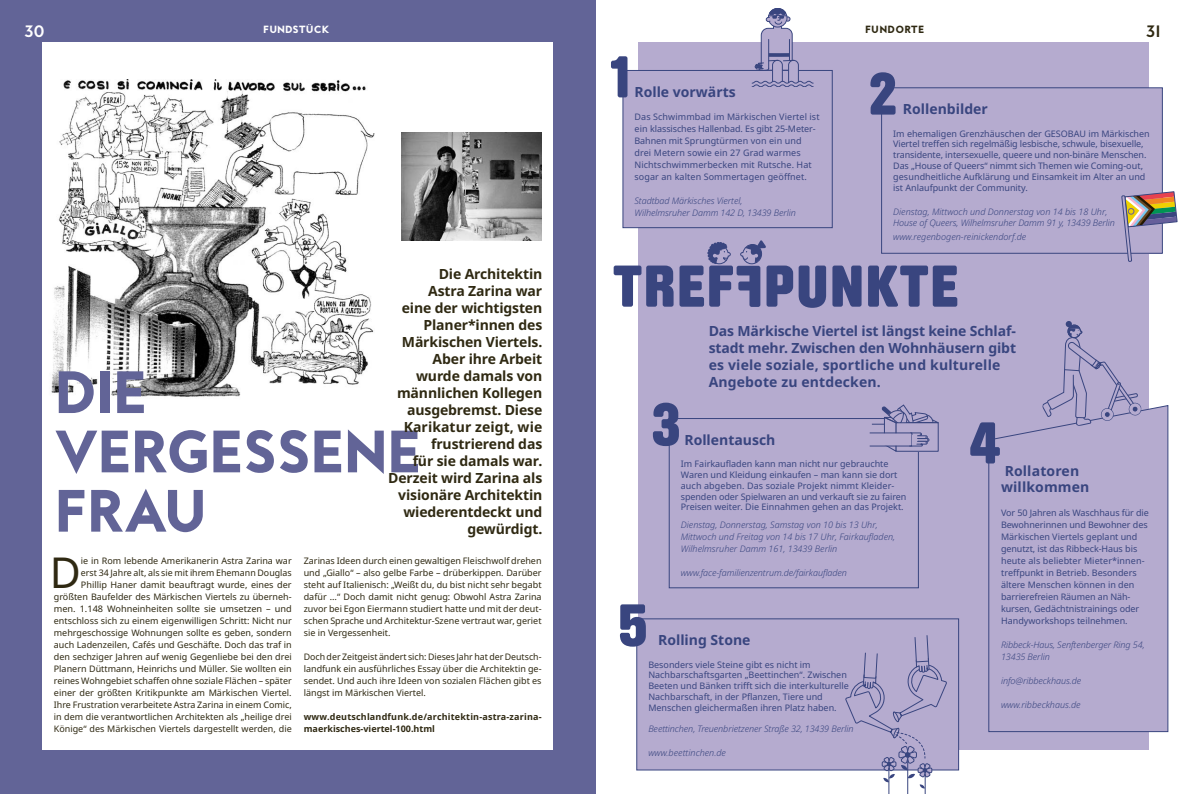
<style>
.page{position:relative;width:1191px;height:794px;background:#fff}
.page>*{position:absolute;margin:0;border:0;box-sizing:border-box;transform-origin:0 0}
.h1_Fundorte{font:900 58px "Brauer LL";letter-spacing:.03em;color:#39457f}
.h2_Fundorte{font:900 58px "Brauer LL";color:#39457f}
.h1_Fundstücke{font:800 54.1px/59.3px "MB Empire";letter-spacing:-.04em;color:#626497}
.t1{font:42.6px "Noto Sans";color:#2f2912}
.t2{font:700 15px "MB Empire";color:#fff}
.t3{font:700 15px "MB Empire";color:#2f2912}
.t4{font:700 14px/17px "Noto Sans";letter-spacing:-.01em;color:#2f2912;text-align:right}
.h2_Fundorte-2{font:700 14px/17px "Noto Sans";color:#39457f}
.t5{font:800 9.5px "MB Empire";color:#fff}
.t6{font:800 9.5px "MB Empire";letter-spacing:.02em;color:#2f2912}
.t7{font:9px/12px "Noto Sans";color:#2f2912;text-align:justify}
.p7_Fundorte{font:italic 300 9px/12px "Noto Sans";color:#39457f}
.p5_Fundorte{font:9px/10.8px "Noto Sans";letter-spacing:-.01em;color:#39457f}
.p2_Fundorte{font:9px/12px "Noto Sans";letter-spacing:-.01em;color:#39457f}
.p_Fundorte{font:9px/10.8px "Noto Sans";color:#39457f}
.p4_Fundorte{font:9px/12px "Noto Sans";letter-spacing:.01em;color:#39457f}
.p3_Fundorte{font:9px/10.8px "Noto Sans";color:#39457f}
.t8{font:700 9px/12px "Noto Sans";letter-spacing:.02em;color:#2f2912}
.p6_Fundorte{font:italic 300 9px/12px "Noto Sans";letter-spacing:-.01em;color:#39457f}
.s1{color:#b5abcf}
</style>
<div class="page">
<div style="left:0;top:0;width:595px;height:794px;background:#626497"></div>
<div style="left:43px;top:43px;width:510px;height:707px;background:#fff"></div>
<img style="left:51px;top:80px;width:324px;height:317px">
<img style="left:401px;top:132px;width:140px;height:108px">
<div style="left:638px;top:43px;width:510px;height:707px;background:#b5abcf"></div>
<svg style="left:988px;top:405px;width:180px;height:327px"></svg>
<div style="left:623px;top:70px;width:209px;height:158px;background:#b5abcf"></div>
<div style="left:622px;top:70px;width:210px;height:158px;border:1px solid #39457f"></div>
<div style="left:881px;top:88px;width:281px;height:165px;background:#b5abcf"></div>
<div style="left:669px;top:418px;width:249px;height:170px;border:1px solid #39457f"></div>
<div style="left:637px;top:619px;width:321px;height:151px;background:#b5abcf"></div>
<div style="left:636px;top:618px;width:323px;height:152px;border:1px solid #39457f"></div>
<svg style="left:752px;top:8px;width:61px;height:79px"></svg>
<hr style="left:768px;top:54px;width:21px;height:2px;background:#39457f">
<svg style="left:1121px;top:191px;width:56px;height:71px"></svg>
<div style="left:1065px;top:321px;width:7px;height:6px;background:#39457f;border-radius:50%"></div>
<svg style="left:1041px;top:324px;width:101px;height:102px"></svg>
<svg style="left:869px;top:405px;width:69px;height:46px"></svg>
<svg style="left:845px;top:635px;width:102px;height:159px"></svg>
<svg style="left:707px;top:242px;width:23px;height:22px"></svg>
<svg style="left:736px;top:240px;width:30px;height:67px"></svg>
<p class="t5" style="left:263px;top:23px;width:68px">FUNDSTÜCK</p>
<p class="t6" style="left:865px;top:23px;width:61px">FUNDORTE</p>
<h3 class="t2" style="left:24px;top:22px;width:23px">30</h3>
<h3 class="t3" style="left:1145px;top:22px;width:16px">31</h3>
<p class="t4" style="left:388px;top:266px;width:156px">Die Architektin<br>Astra Zarina war<br>eine der wichtigsten<br>Planer*innen des<br>Märkischen Viertels.<br>Aber ihre Arbeit wurde damals von männlichen Kollegen ausgebremst. Diese<br>Karikatur zeigt, wie frustrierend das<br>für sie damals war.<br>Derzeit wird Zarina als visionäre Architektin wiederentdeckt und gewürdigt.</p>
<h1 class="h1_Fundstücke" style="left:54px;top:362px;width:370px">DIE<br>VERGESSENE<br>FRAU</h1>
<p class="t7" style="left:54px;top:555px;width:239px;text-align:right">ie in Rom lebende Amerikanerin Astra Zarina war<br>erst 34 Jahre alt, als sie mit ihrem Ehemann Douglas Phillip Haner damit beauftragt wurde, eines der größten Baufelder des Märkischen Viertels zu überneh&shy;men. 1.148 Wohneinheiten sollte sie umsetzen – und entschloss sich zu einem eigenwilligen Schritt: Nicht nur mehrgeschossige Wohnungen sollte es geben, sondern auch Ladenzeilen, Cafés und Geschäfte. Doch das traf in den sechziger Jahren auf wenig Gegenliebe bei den drei Planern Düttmann, Heinrichs und Müller. Sie wollten ein reines Wohngebiet schaffen ohne soziale Flächen – später einer der größten Kritikpunkte am Märkischen Viertel.<br>Ihre Frustration verarbeitete Astra Zarina in einem Comic, in dem die verantwortlichen Architekten als „heilige drei Könige“ des Märkischen Viertels dargestellt werden, die</p>
<p class="t7" style="left:304px;top:555px;width:239px">Zarinas Ideen durch einen gewaltigen Fleischwolf drehen und „Giallo“ – also gelbe Farbe – drüberkippen. Darüber steht auf Italienisch: „Weißt du, du bist nicht sehr begabt dafür …“ Doch damit nicht genug: Obwohl Astra Zarina zuvor bei Egon Eiermann studiert hatte und mit der deut&shy;schen Sprache und Architektur-Szene vertraut war, geriet sie in Vergessenheit.</p>
<p class="t1" style="left:50px;top:543px;width:33px">D</p>
<p class="t7" style="left:304px;top:651px;width:239px">Doch der Zeitgeist ändert sich: Dieses Jahr hat der Deutsch&shy;landfunk ein ausführliches Essay über die Architektin ge&shy;sendet. Und auch ihre Ideen von sozialen Flächen gibt es längst im Märkischen Viertel.</p>
<p class="t8" style="left:304px;top:711px;width:239px">www.deutschlandfunk.de/architektin-astra-zarina&shy;maerkisches-viertel-100.html</p>
<h2 class="h2_Fundorte" style="left:610px;top:34px;width:22px">1</h2>
<h2 class="h2_Fundorte-2" style="left:634px;top:84px;width:103px">Rolle vorwärts</h2>
<p class="p4_Fundorte" style="left:634px;top:111px;width:186px">Das Schwimmbad im Märkischen Viertel ist ein klassisches Hallenbad. Es gibt 25-Meter-Bahnen mit Sprungtürmen von ein und drei Metern sowie ein 27 Grad warmes Nichtschwimmerbecken mit Rutsche. Hat sogar an kalten Sommertagen geöffnet.</p>
<p class="p6_Fundorte" style="left:634px;top:195px;width:163px">Stadtbad Märkisches Viertel,<br>Wilhelmsruher Damm 142 D, 13439 Berlin</p>
<h2 class="h2_Fundorte" style="left:869px;top:51px;width:30px">2</h2>
<h2 class="h2_Fundorte-2" style="left:903px;top:101px;width:86px">Rollenbilder</h2>
<p class="p5_Fundorte" style="left:893px;top:128px;width:258px">Im ehemaligen Grenzhäuschen der GESOBAU im Märkischen Viertel treffen sich regelmäßig lesbische, schwule, bisexuelle, transidente, intersexuelle, queere und non-binäre Menschen.<br>Das „House of Queers“ nimmt sich Themen wie Coming-out, gesundheitliche Aufklärung und Einsamkeit im Alter an und ist Anlaufpunkt der Community.</p>
<p class="p7_Fundorte" style="left:893px;top:206px;width:223px;line-height:10.8px">Dienstag, Mittwoch und Donnerstag von 14 bis 18 Uhr,<br>House of Queers, Wilhelmsruher Damm 91 y, 13439 Berlin</p>
<p class="p7_Fundorte" style="left:893px;top:231px;width:135px">www.regenbogen-reinickendorf.de</p>
<h1 class="h1_Fundorte" style="left:613px;top:243px;width:347px">TREF<span class="s1">F</span>PUNKTE</h1>
<p class="h2_Fundorte-2" style="left:708px;top:322px;width:309px">Das Märkische Viertel ist längst keine Schlaf&shy;stadt mehr. Zwischen den Wohnhäusern gibt es viele soziale, sportliche und kulturelle Angebote zu entdecken.</p>
<h2 class="h2_Fundorte" style="left:651px;top:381px;width:31px">3</h2>
<h2 class="h2_Fundorte-2" style="left:684px;top:432px;width:92px">Rollentausch</h2>
<p class="p_Fundorte" style="left:681px;top:459px;width:227px">Im Fairkaufladen kann man nicht nur gebrauchte Waren und Kleidung einkaufen – man kann sie dort auch abgeben. Das soziale Projekt nimmt Kleider&shy;spenden oder Spielwaren an und verkauft sie zu fairen Preisen weiter. Die Einnahmen gehen an das Projekt.</p>
<p class="p7_Fundorte" style="left:681px;top:519px;width:216px">Dienstag, Donnerstag, Samstag von 10 bis 13 Uhr,<br>Mittwoch und Freitag von 14 bis 17 Uhr, Fairkaufladen,<br>Wilhelmsruher Damm 161, 13439 Berlin</p>
<p class="p7_Fundorte" style="left:681px;top:567px;width:168px">www.face-familienzentrum.de/fairkaufladen</p>
<h2 class="h2_Fundorte" style="left:618px;top:582px;width:31px">5</h2>
<h2 class="h2_Fundorte-2" style="left:658px;top:632px;width:94px">Rolling Stone</h2>
<p class="p3_Fundorte" style="left:648px;top:659px;width:202px">Besonders viele Steine gibt es nicht im Nachbarschaftsgarten „Beettinchen“. Zwischen Beeten und Bänken trifft sich die interkulturelle Nachbarschaft, in der Pflanzen, Tiere und Menschen gleichermaßen ihren Platz haben.</p>
<p class="p7_Fundorte" style="left:648px;top:723px;width:207px">Beettinchen, Treuenbrietzener Straße 32, 13439 Berlin</p>
<p class="p7_Fundorte" style="left:648px;top:747px;width:79px">www.beettinchen.de</p>
<h2 class="h2_Fundorte" style="left:969px;top:400px;width:33px">4</h2>
<h2 class="h2_Fundorte-2" style="left:1001px;top:462px;width:90px">Rollatoren willkommen</h2>
<p class="p2_Fundorte" style="left:1001px;top:507px;width:149px">Vor 50 Jahren als Waschhaus für die<br>Bewohnerinnen und Bewohner des<br>Märkischen Viertels geplant und genutzt, ist das Ribbeck-Haus bis heute als beliebter Mieter*innen&shy;treffpunkt in Betrieb. Besonders ältere Menschen können in den barrierefreien Räumen an Näh&shy;kursen, Gedächtnistrainings oder<br>Handyworkshops teilnehmen.</p>
<p class="p7_Fundorte" style="left:1001px;top:639px;width:145px">Ribbeck-Haus, Senftenberger Ring 54,<br>13435 Berlin</p>
<p class="p7_Fundorte" style="left:1001px;top:675px;width:82px">info@ribbeckhaus.de</p>
<p class="p7_Fundorte" style="left:1001px;top:699px;width:81px">www.ribbeckhaus.de</p>
</div>
